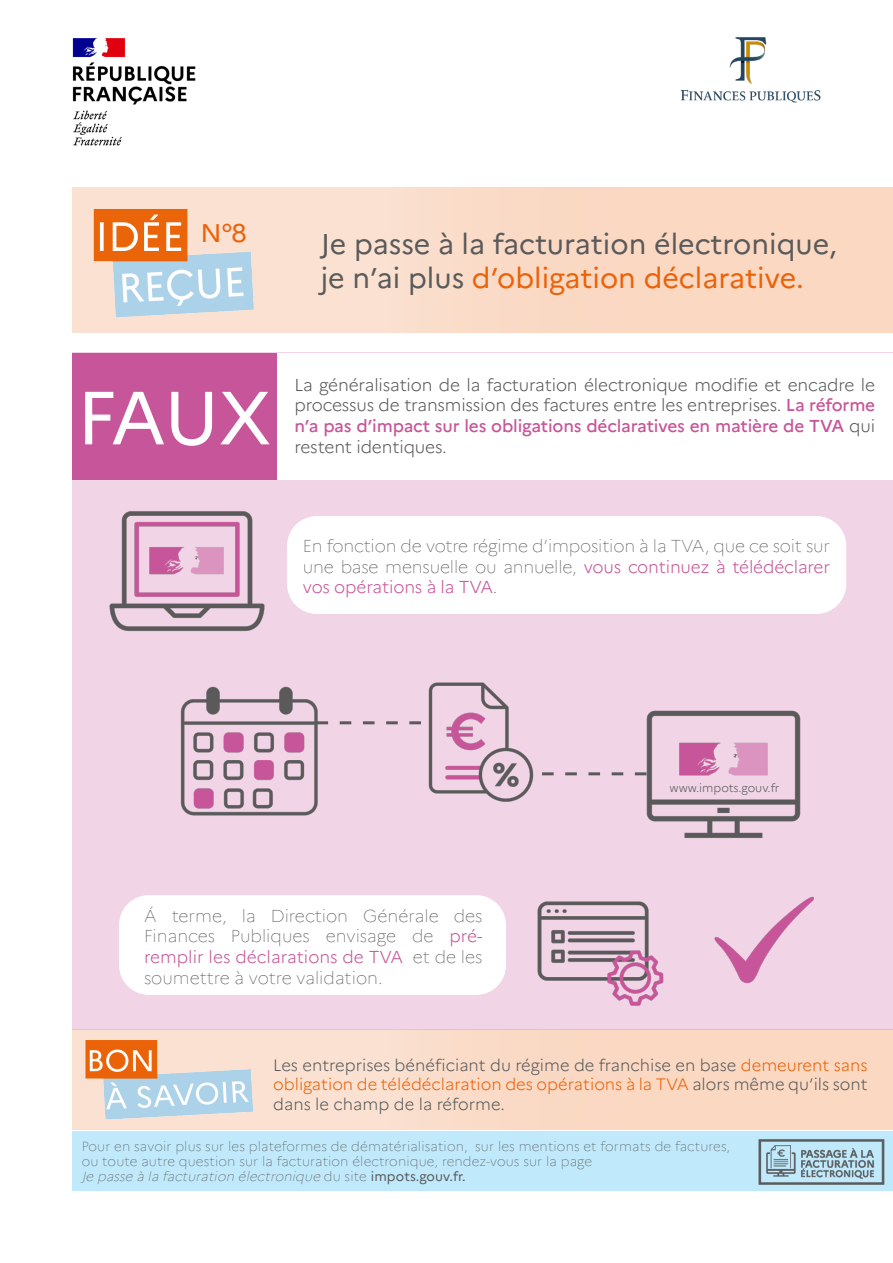
<style>
.page{position:relative;width:893px;height:1263px;background:#fff}
.page>*{position:absolute;margin:0;border:0;box-sizing:border-box;transform-origin:0 0}
.t1{font:75px "Marianne";color:#fff}
.t2{font:28.5px "Marianne";color:#5a5a5b}
.t3{font:28.5px "Marianne";color:#eb6209}
.t4{font:25.5px "Marianne";color:#eb6209}
.t5{font:100 17.25px/20.7px "Marianne";letter-spacing:-.01em;color:#5a5a5b;text-align:justify}
.t6{font:300 17.25px/20.7px "Marianne";letter-spacing:-.01em;color:#5a5a5b;text-align:justify}
.t7{font:300 16.5px/19.8px "Marianne";color:#5a5a5b;text-align:justify}
.t8{font:100 13.2px/15px "Marianne";letter-spacing:.01em;color:#5a5a5b}
.t9{font:300 11.7px "Marianne";color:#5a5a5b}
.s1{color:#5a5a5b}
.s2{font-weight:500;color:#c7559a}
.s3{font-weight:300;color:#c7559a}
.s4{color:#eb6209}
.s5{font-style:italic}
.s6{font-weight:400}
</style>
<div class="page">
<div style="left:72px;top:353px;width:821px;height:677px;background:#f1d5e6"></div>
<div style="left:72px;top:353px;width:821px;height:126px;background:#fff"></div>
<div style="left:72px;top:187px;width:821px;height:146px;background:linear-gradient(to bottom,#fadbc6,#fadbc6)"></div>
<div style="left:287px;top:516px;width:559px;height:98px;background:#fff;border-radius:30px"></div>
<svg style="left:322px;top:721px;width:76px;height:3px"></svg>
<svg style="left:545px;top:772px;width:79px;height:3px"></svg>
<div style="left:72px;top:1030px;width:821px;height:100px;background:linear-gradient(to bottom,#fadbc7,#fadbc7)"></div>
<img style="left:680px;top:37px;width:141px;height:66px">
<img style="left:72px;top:38px;width:124px;height:108px">
<hr style="left:0;top:1131px;width:1px;height:60px;background:#00aeef">
<div style="left:72px;top:1131px;width:821px;height:60px;background:#c0eafb"></div>
<img style="left:758px;top:1139px;width:127px;height:46px">
<div style="left:119px;top:895px;width:387px;height:100px;background:#fff;border-radius:30px"></div>
<img style="left:72px;top:187px;width:220px;height:146px">
<div style="left:72px;top:353px;width:204px;height:126px;background:#c7559a"></div>
<img style="left:409px;top:682px;width:136px;height:120px">
<img style="left:90px;top:474px;width:193px;height:158px">
<img style="left:180px;top:686px;width:142px;height:130px">
<img style="left:634px;top:710px;width:167px;height:128px">
<img style="left:141px;top:514px;width:92px;height:93px">
<img style="left:537px;top:901px;width:127px;height:105px">
<img style="left:714px;top:896px;width:100px;height:87px">
<img style="left:72px;top:1029px;width:183px;height:101px">
<p class="t4" style="left:200px;top:217px;width:48px">N°8</p>
<p class="t2" style="left:321px;top:226px;width:518px">Je passe à la facturation électronique,</p>
<p class="t3" style="left:321px;top:260px;width:485px"><span class="s1">je n’ai plus</span> d’obligation déclarative.</p>
<p class="t1" style="left:77px;top:372px;width:197px">FAUX</p>
<p class="t6" style="left:294px;top:374px;width:582px">La généralisation de la facturation électronique modifie et encadre le processus de transmission des factures entre les entreprises. <span class="s2">La réforme n’a pas d’impact sur les obligations déclaratives en matière de TVA</span> qui restent identiques.</p>
<p class="t5" style="left:303px;top:535px;width:529px">En fonction de votre régime d’imposition à la TVA, que ce soit sur une base mensuelle ou annuelle, <span class="s3">vous continuez à télédéclarer vos opérations à la TVA</span>.</p>
<p class="t9" style="left:670px;top:780px;width:111px">www.impots.gouv.fr</p>
<p class="t5" style="left:144px;top:905px;width:340px">Á terme, la Direction Générale des Finances Publiques envisage de <span class="s3">pré&shy;remplir les déclarations de TVA</span> et de les soumettre à votre validation.</p>
<p class="t7" style="left:273px;top:1055px;width:596px">Les entreprises bénéficiant du régime de franchise en base <span class="s4">demeurent sans obligation de télédéclaration des opérations à la TVA</span> alors même qu’ils sont dans le champ de la réforme.</p>
<p class="t8" style="left:82px;top:1139px;width:650px">Pour en savoir plus sur les plateformes de dématérialisation, sur les mentions et formats de factures, ou toute autre question sur la facturation électronique, rendez-vous sur la page<br><span class="s5">Je passe à la facturation électronique</span> d u s i t e <span class="s6">i m p ot s . go u v. fr.</span></p>
</div>
